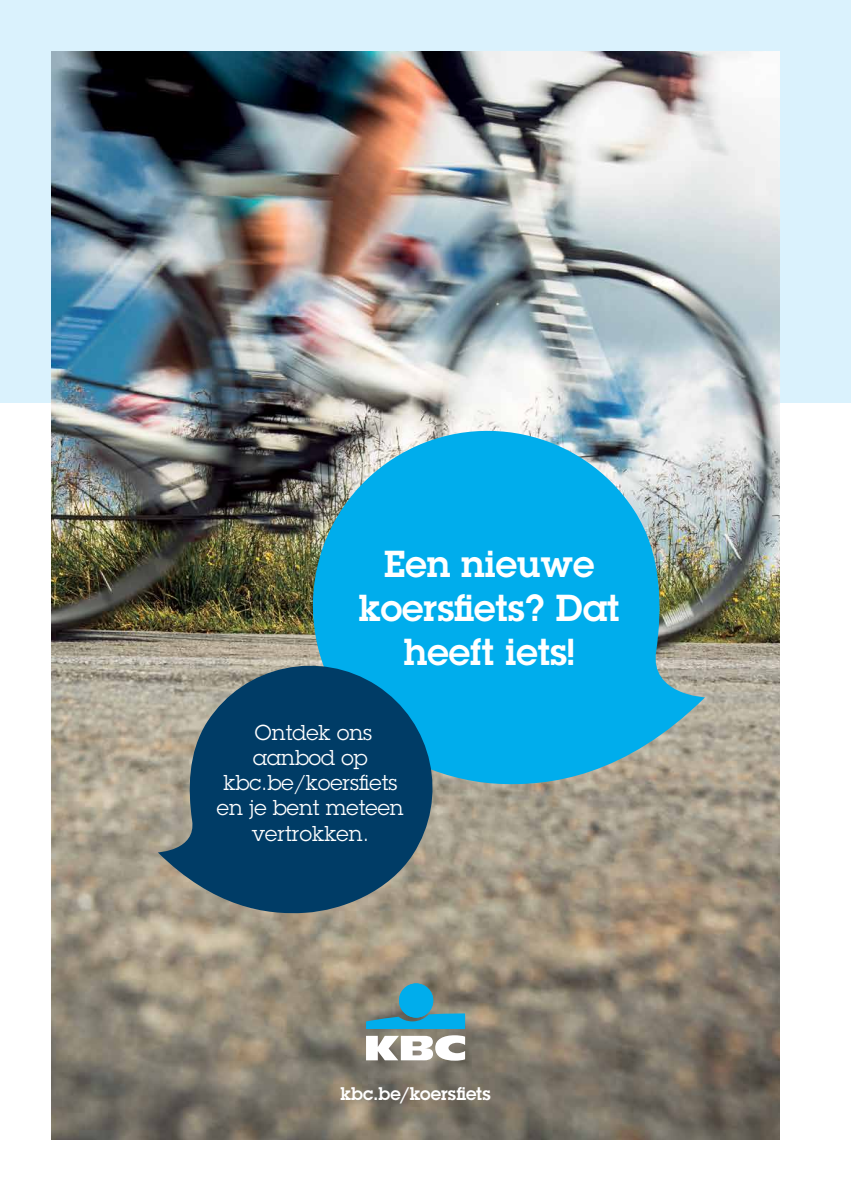
<style>
.page{position:relative;width:851px;height:1191px;background:#fff}
.page>*{position:absolute;margin:0;border:0;box-sizing:border-box;transform-origin:0 0}
.t1{font:600 36.7px/44.1px "Lubalin Graph Std";color:#fff;text-align:center}
.t2{font:21px/25.3px "Lubalin Graph Std";color:#fff;text-align:center}
.t3{font:600 17.9px "Lubalin Graph Std";color:#fff}
</style>
<div class="page">
<div style="left:0;top:0;width:850px;height:403px;background:#daf2fd"></div>
<img style="left:52px;top:52px;width:727px;height:1087px">
<svg style="left:313px;top:431px;width:392px;height:353px;background:#29abd8"></svg>
<svg style="left:366px;top:1013px;width:99px;height:16px;background:#1a9fcd"></svg>
<svg style="left:366px;top:1035px;width:99px;height:25px"></svg>
<div style="left:399px;top:983px;width:34px;height:34px;background:#00adec;border-radius:50%"></div>
<svg style="left:158px;top:666px;width:274px;height:247px;background:#265775"></svg>
<h1 class="t1" style="left:358px;top:541px;width:262px">Een nieuwe koersfiets? Dat heeft iets!</h1>
<p class="t2" style="left:217px;top:719px;width:188px">Ontdek ons aanbod op kbc.be/koersfiets en je bent meteen vertrokken.</p>
<p class="t3" style="left:340px;top:1081px;width:151px">kbc.be/koersfiets</p>
</div>
